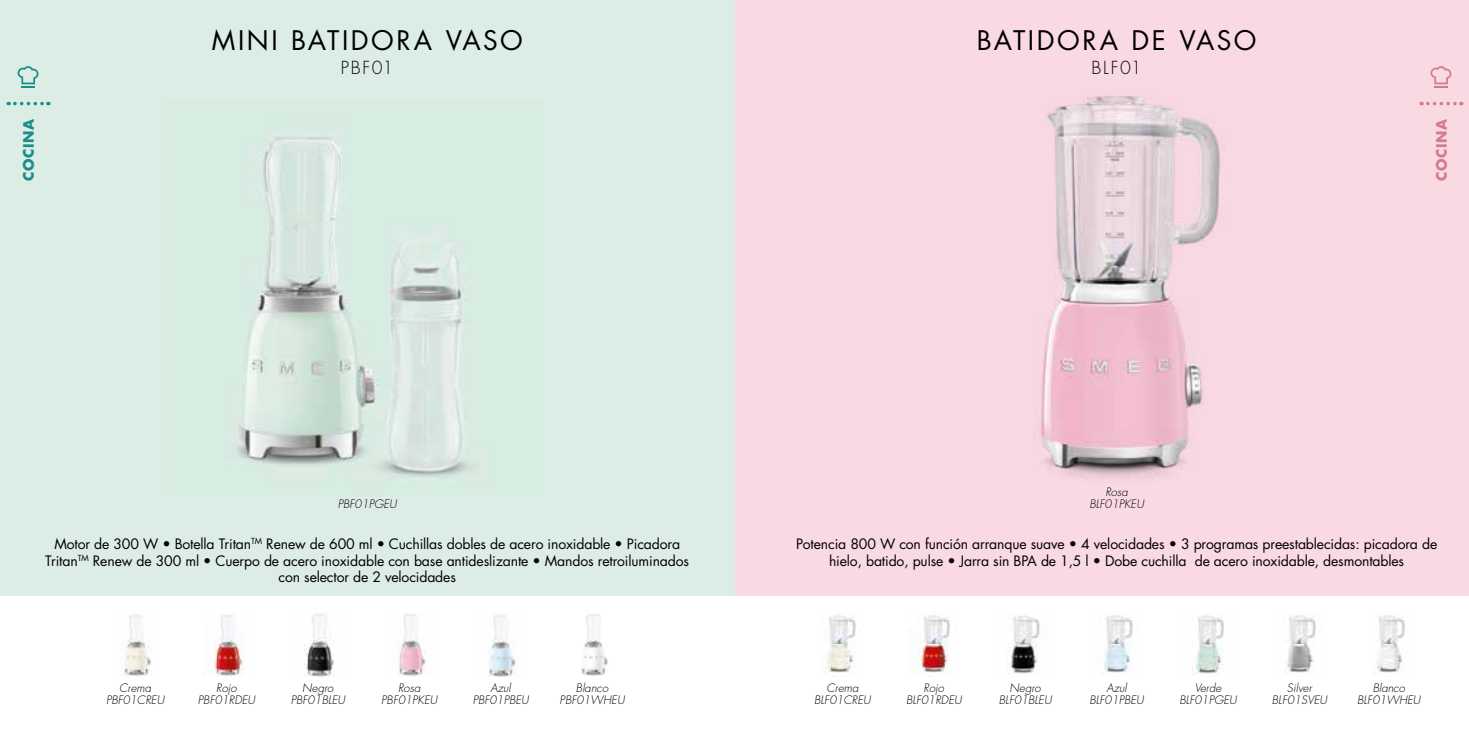
<style>
.page{position:relative;width:1469px;height:735px;background:#fff}
.page>*{position:absolute;margin:0;border:0;box-sizing:border-box;transform-origin:0 0}
.t1{font:26.25px "Futura Std";letter-spacing:.095em;color:#000}
.t2{font:300 17.5px "Futura Std";letter-spacing:.09em;color:#000}
.t3{font:14px/16.8px "Futura Std";letter-spacing:-.01em;color:#000;text-align:center}
.t4{font:700 14px "Futura Std";letter-spacing:.045em;color:#d37c91}
.t5{font:700 14px "Futura Std";letter-spacing:.045em;color:#1a8e8a}
.t6{font:italic 300 11.38px/12.2px "Futura Std";color:#000;text-align:center}
</style>
<div class="page">
<div style="left:734px;top:0;width:734px;height:595px;background:#f9d9e2"></div>
<img style="left:1049px;top:96px;width:171px;height:382px">
<img style="left:1041px;top:97px;width:160px;height:369px">
<img style="left:1007px;top:615px;width:33px;height:59px">
<img style="left:1287px;top:615px;width:29px;height:58px">
<img style="left:826px;top:615px;width:30px;height:58px">
<img style="left:1196px;top:615px;width:28px;height:59px">
<img style="left:1104px;top:615px;width:29px;height:58px">
<img style="left:908px;top:615px;width:42px;height:58px">
<img style="left:1377px;top:615px;width:28px;height:58px">
<svg style="left:1427px;top:102px;width:34px;height:3px"></svg>
<svg style="left:1430px;top:66px;width:21px;height:22px"></svg>
<div style="left:0;top:0;width:734px;height:595px;background:#dbede4"></div>
<img style="left:304px;top:614px;width:30px;height:62px">
<img style="left:581px;top:614px;width:27px;height:62px">
<img style="left:124px;top:615px;width:27px;height:61px">
<img style="left:489px;top:615px;width:27px;height:61px">
<img style="left:398px;top:614px;width:28px;height:62px">
<img style="left:203px;top:615px;width:41px;height:61px">
<svg style="left:15px;top:102px;width:34px;height:3px"></svg>
<svg style="left:18px;top:66px;width:20px;height:22px"></svg>
<img style="left:237px;top:137px;width:237px;height:340px">
<p class="t5" style="left:19px;top:181px;width:63px;rotate:-90deg">COCINA</p>
<h1 class="t1" style="left:212px;top:23px;width:312px">MINI BATIDORA VASO</h1>
<p class="t2" style="left:341px;top:57px;width:54px">PBF01</p>
<h1 class="t1" style="left:976px;top:23px;width:281px">BATIDORA DE VASO</h1>
<p class="t2" style="left:1091px;top:57px;width:52px">BLF01</p>
<p class="t4" style="left:1432px;top:181px;width:63px;rotate:-90deg">COCINA</p>
<p class="t6" style="left:338px;top:498px;width:60px">PBF01PGEU</p>
<p class="t3" style="left:45px;top:535px;width:645px">Motor de 300 W • Botella Tritan<sup>TM</sup> Renew de 600 ml • Cuchillas dobles de acero inoxidable • Picadora<br>Tritan<sup>TM</sup> Renew de 300 ml • Cuerpo de acero inoxidable con base antideslizante • Mandos retroiluminados con selector de 2 velocidades</p>
<p class="t6" style="left:1089px;top:486px;width:56px">Rosa<br>BLF01PKEU</p>
<p class="t3" style="left:796px;top:535px;width:642px">Potencia 800 W con función arranque suave • 4 velocidades • 3 programas preestablecidas: picadora de hielo, batido, pulse • Jarra sin BPA de 1,5 l • Dobe cuchilla de acero inoxidable, desmontables</p>
<p class="t6" style="left:106px;top:681px;width:60px">Crema<br>PBF01CREU</p>
<p class="t6" style="left:472px;top:681px;width:58px">Azul<br>PBF01PBEU</p>
<p class="t6" style="left:291px;top:681px;width:56px">Negro<br>PBF01BLEU</p>
<p class="t6" style="left:559px;top:681px;width:66px">Blanco<br>PBF01WHEU</p>
<p class="t6" style="left:198px;top:681px;width:59px">Rojo<br>PBF01RDEU</p>
<p class="t6" style="left:381px;top:681px;width:58px">Rosa<br>PBF01PKEU</p>
<p class="t6" style="left:814px;top:681px;width:58px">Crema<br>BLF01CREU</p>
<p class="t6" style="left:1357px;top:681px;width:65px">Blanco<br>BLF01WHEU</p>
<p class="t6" style="left:998px;top:681px;width:54px">Negro<br>BLF01BLEU</p>
<p class="t6" style="left:1271px;top:681px;width:57px">Silver<br>BLF01SVEU</p>
<p class="t6" style="left:1089px;top:681px;width:56px">Azul<br>BLF01PBEU</p>
<p class="t6" style="left:1179px;top:681px;width:59px">Verde<br>BLF01PGEU</p>
<p class="t6" style="left:906px;top:681px;width:57px">Rojo<br>BLF01RDEU</p>
</div>
